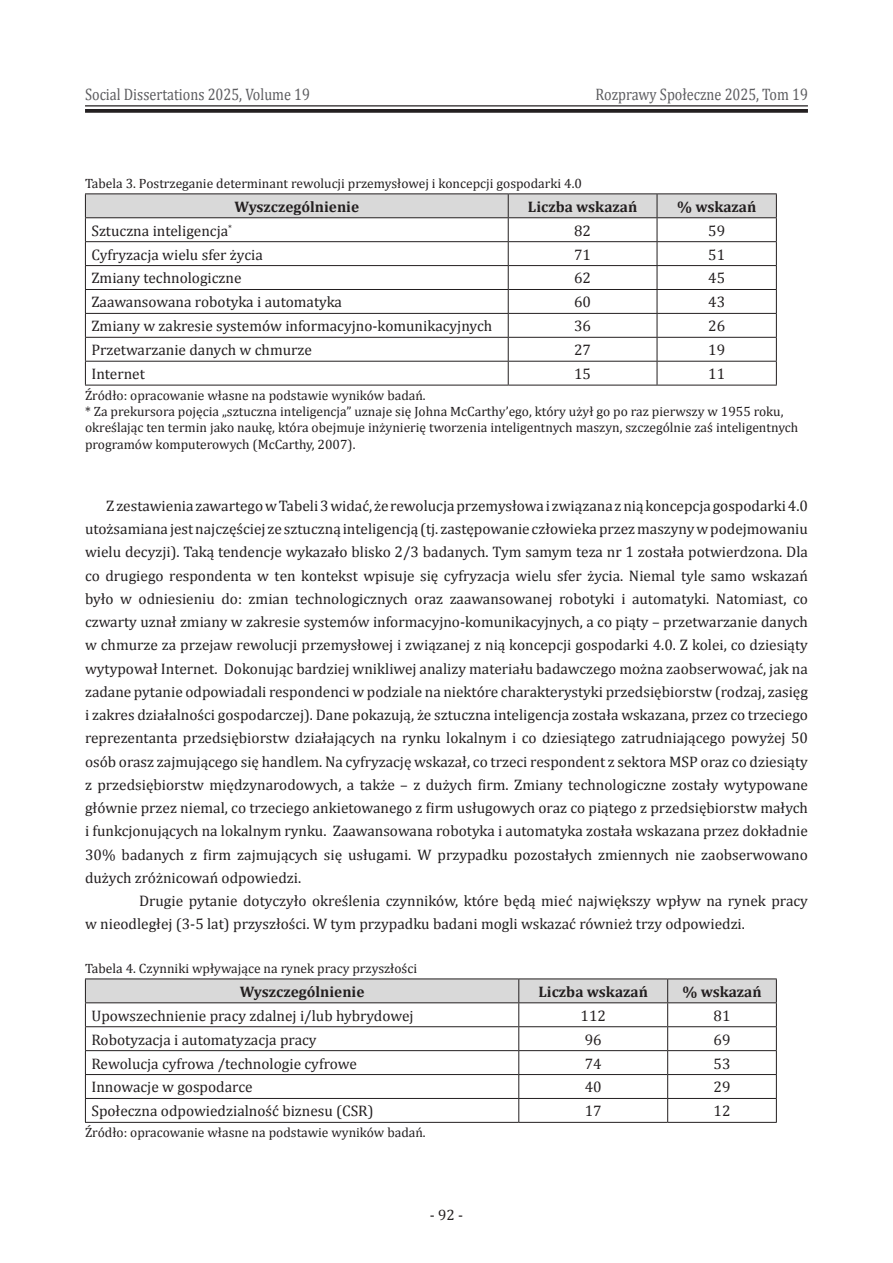
<style>
.page{position:relative;width:893px;height:1263px;background:#fff}
.page>*{position:absolute;margin:0;border:0;box-sizing:border-box;transform-origin:0 0}
.t1{font:16.65px "Cambria";color:#5c5c5f;scale:.85 1}
.tekst_glowny{font:15.3px/23.2px "Cambria";color:#231f20;text-align:justify}
.t2{font:700 15.3px "Cambria";color:#231f20}
.t3{font:15px "Cambria";color:#231f20}
.opisy_tabel{font:13.5px/16.2px "Cambria";color:#231f20}
</style>
<div class="page">
<hr style="left:85px;top:105px;width:723px;height:1px;background:#231f20">
<svg style="left:85px;top:109px;width:723px;height:4px;background:#302c2d"></svg>
<hr style="left:85px;top:193px;width:423px;height:1px;background:#231f20">
<hr style="left:508px;top:193px;width:149px;height:1px;background:#231f20">
<hr style="left:657px;top:193px;width:120px;height:1px;background:#231f20">
<svg style="left:85px;top:194px;width:692px;height:191px"></svg>
<hr style="left:85px;top:385px;width:423px;height:1px;background:#231f20">
<hr style="left:508px;top:385px;width:149px;height:1px;background:#231f20">
<hr style="left:657px;top:385px;width:120px;height:1px;background:#231f20">
<hr style="left:85px;top:978px;width:434px;height:1px;background:#231f20">
<hr style="left:519px;top:978px;width:149px;height:1px;background:#231f20">
<hr style="left:668px;top:978px;width:109px;height:1px;background:#231f20">
<svg style="left:85px;top:979px;width:692px;height:143px"></svg>
<hr style="left:85px;top:1122px;width:434px;height:1px;background:#231f20">
<hr style="left:519px;top:1122px;width:149px;height:1px;background:#231f20">
<hr style="left:668px;top:1122px;width:109px;height:1px;background:#231f20">
<p class="t1" style="left:85px;top:84px;width:266px">Social Dissertations 2025, Volume 19</p>
<p class="t1" style="left:596px;top:84px;width:251px">Rozprawy Społeczne 2025, Tom 19</p>
<p class="opisy_tabel" style="left:85px;top:175px;width:498px">Tabela 3. Postrzeganie determinant rewolucji przemysłowej i koncepcji gospodarki 4.0</p>
<p class="t2" style="left:234px;top:196px;width:126px">Wyszczególnienie</p>
<p class="t2" style="left:528px;top:196px;width:111px">Liczba wskazań</p>
<p class="t2" style="left:677px;top:196px;width:81px">% wskazań</p>
<p class="tekst_glowny" style="left:91px;top:219px;width:142px">Sztuczna inteligencja<sup>*</sup></p>
<p class="tekst_glowny" style="left:574px;top:219px;width:18px">82</p>
<p class="tekst_glowny" style="left:708px;top:219px;width:18px">59</p>
<p class="tekst_glowny" style="left:91px;top:243px;width:173px">Cyfryzacja wielu sfer życia</p>
<p class="tekst_glowny" style="left:574px;top:243px;width:18px">71</p>
<p class="tekst_glowny" style="left:708px;top:243px;width:18px">51</p>
<p class="tekst_glowny" style="left:91px;top:267px;width:152px">Zmiany technologiczne</p>
<p class="tekst_glowny" style="left:574px;top:267px;width:18px">62</p>
<p class="tekst_glowny" style="left:708px;top:267px;width:18px">45</p>
<p class="tekst_glowny" style="left:91px;top:291px;width:252px">Zaawansowana robotyka i automatyka</p>
<p class="tekst_glowny" style="left:574px;top:291px;width:18px">60</p>
<p class="tekst_glowny" style="left:708px;top:291px;width:18px">43</p>
<p class="tekst_glowny" style="left:91px;top:314px;width:402px">Zmiany w zakresie systemów informacyjno-komunikacyjnych</p>
<p class="tekst_glowny" style="left:574px;top:314px;width:18px">36</p>
<p class="tekst_glowny" style="left:708px;top:314px;width:18px">26</p>
<p class="tekst_glowny" style="left:91px;top:338px;width:222px">Przetwarzanie danych w chmurze</p>
<p class="tekst_glowny" style="left:574px;top:338px;width:18px">27</p>
<p class="tekst_glowny" style="left:708px;top:338px;width:18px">19</p>
<p class="tekst_glowny" style="left:91px;top:362px;width:55px">Internet</p>
<p class="tekst_glowny" style="left:574px;top:362px;width:18px">15</p>
<p class="tekst_glowny" style="left:708px;top:362px;width:18px">11</p>
<p class="opisy_tabel" style="left:85px;top:387px;width:342px">Źródło: opracowanie własne na podstawie wyników badań.</p>
<p class="opisy_tabel" style="left:85px;top:403px;width:715px">* Za prekursora pojęcia „sztuczna inteligencja” uznaje się Johna McCarthy’ego, który użył go po raz pierwszy w 1955 roku, określając ten termin jako naukę, która obejmuje inżynierię tworzenia inteligentnych maszyn, szczególnie zaś inteligentnych programów komputerowych (McCarthy, 2007).</p>
<p class="tekst_glowny" style="left:85px;top:494px;width:724px;text-indent:21px">Z zestawienia zawartego w Tabeli 3 widać, że rewolucja przemysłowa i związana znią koncepcja gospodarki 4.0 utożsamiana jest najczęściej ze sztuczną inteligencją (tj. zastępowanie człowieka przez maszyny wpodejmowaniu wielu decyzji). Taką tendencje wykazało blisko 2/3 badanych. Tym samym teza nr 1 została potwierdzona. Dla co drugiego respondenta w ten kontekst wpisuje się cyfryzacja wielu sfer życia. Niemal tyle samo wskazań było w odniesieniu do: zmian technologicznych oraz zaawansowanej robotyki i automatyki. Natomiast, co czwarty uznał zmiany w zakresie systemów informacyjno-komunikacyjnych, a co piąty – przetwarzanie danych w chmurze za przejaw rewolucji przemysłowej i związanej z nią koncepcji gospodarki 4.0. Z kolei, co dziesiąty wytypował Internet. Dokonując bardziej wnikliwej analizy materiału badawczego można zaobserwować, jak na zadane pytanie odpowiadali respondenci w podziale na niektóre charakterystyki przedsiębiorstw (rodzaj, zasięg i zakres działalności gospodarczej). Dane pokazują, że sztuczna inteligencja została wskazana, przez co trzeciego reprezentanta przedsiębiorstw działających na rynku lokalnym i co dziesiątego zatrudniającego powyżej 50 osób orasz zajmującego się handlem. Na cyfryzację wskazał, co trzeci respondent z sektora MSP oraz co dziesiąty z przedsiębiorstw międzynarodowych, a także – z dużych firm. Zmiany technologiczne zostały wytypowane głównie przez niemal, co trzeciego ankietowanego z firm usługowych oraz co piątego z przedsiębiorstw małych i funkcjonujących na lokalnym rynku. Zaawansowana robotyka i automatyka została wskazana przez dokładnie 30% badanych z firm zajmujących się usługami. W przypadku pozostałych zmiennych nie zaobserwowano dużych zróżnicowań odpowiedzi.</p>
<p class="tekst_glowny" style="left:85px;top:889px;width:724px;text-indent:54px">Drugie pytanie dotyczyło określenia czynników, które będą mieć największy wpływ na rynek pracy w nieodległej (3-5 lat) przyszłości. W tym przypadku badani mogli wskazać również trzy odpowiedzi.</p>
<p class="opisy_tabel" style="left:85px;top:960px;width:334px">Tabela 4. Czynniki wpływające na rynek pracy przyszłości</p>
<p class="t2" style="left:240px;top:981px;width:126px">Wyszczególnienie</p>
<p class="t2" style="left:539px;top:981px;width:111px">Liczba wskazań</p>
<p class="t2" style="left:682px;top:981px;width:81px">% wskazań</p>
<p class="tekst_glowny" style="left:91px;top:1004px;width:324px">Upowszechnienie pracy zdalnej i/lub hybrydowej</p>
<p class="tekst_glowny" style="left:580px;top:1004px;width:27px">112</p>
<p class="tekst_glowny" style="left:714px;top:1004px;width:18px">81</p>
<p class="tekst_glowny" style="left:91px;top:1028px;width:227px">Robotyzacja i automatyzacja pracy</p>
<p class="tekst_glowny" style="left:585px;top:1028px;width:18px">96</p>
<p class="tekst_glowny" style="left:714px;top:1028px;width:18px">69</p>
<p class="tekst_glowny" style="left:91px;top:1052px;width:267px">Rewolucja cyfrowa /technologie cyfrowe</p>
<p class="tekst_glowny" style="left:585px;top:1052px;width:18px">74</p>
<p class="tekst_glowny" style="left:714px;top:1052px;width:18px">53</p>
<p class="tekst_glowny" style="left:91px;top:1076px;width:163px">Innowacje w gospodarce</p>
<p class="tekst_glowny" style="left:585px;top:1076px;width:18px">40</p>
<p class="tekst_glowny" style="left:714px;top:1076px;width:18px">29</p>
<p class="tekst_glowny" style="left:91px;top:1099px;width:284px">Społeczna odpowiedzialność biznesu (CSR)</p>
<p class="tekst_glowny" style="left:585px;top:1099px;width:18px">17</p>
<p class="tekst_glowny" style="left:714px;top:1099px;width:18px">12</p>
<p class="opisy_tabel" style="left:85px;top:1124px;width:342px">Źródło: opracowanie własne na podstawie wyników badań.</p>
<p class="t3" style="left:430px;top:1206px;width:35px">- 92 -</p>
</div>
